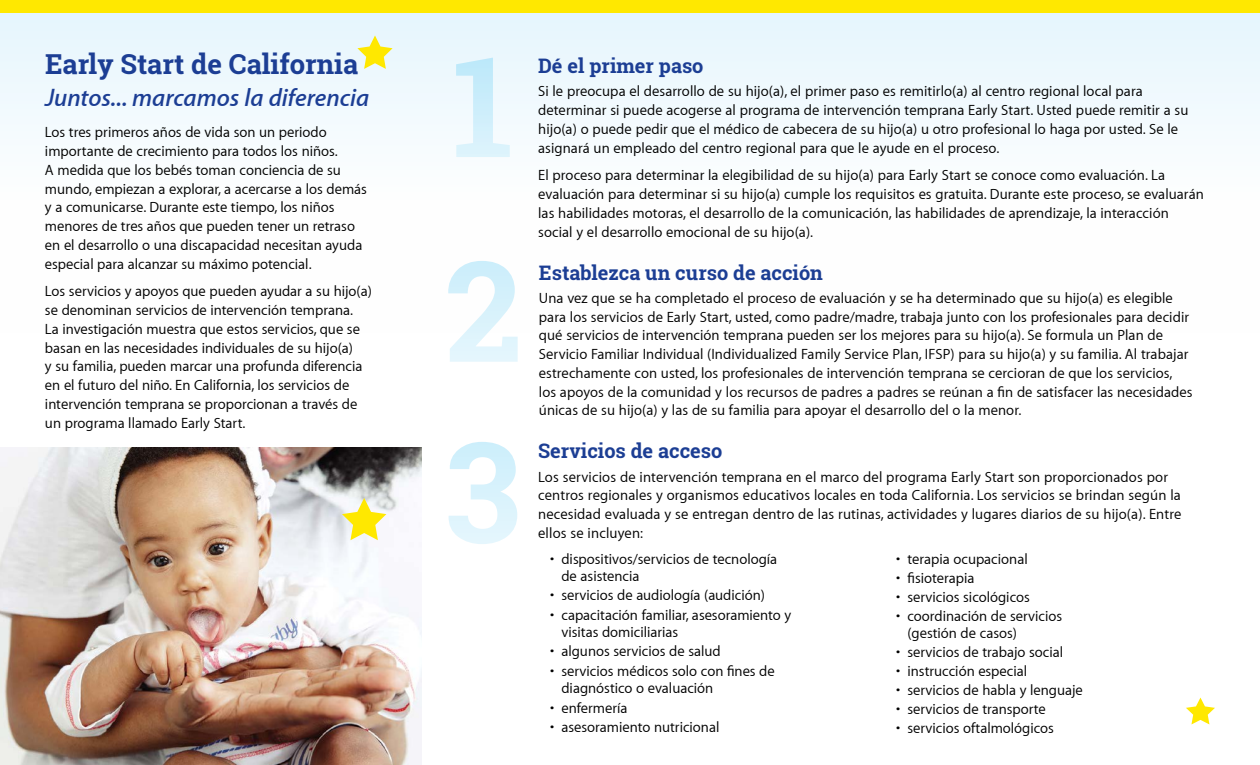
<style>
.page{position:relative;width:1260px;height:765px;background:#fff}
.page>*{position:absolute;margin:0;border:0;box-sizing:border-box;transform-origin:0 0}
.t1{font:700 27.5px "Roboto Slab";color:#1c3e94}
.t2{font:italic 600 25px "Myriad Apple";color:#1c3e94}
.t3{font:700 20px "Roboto Slab";color:#1c3e94}
.t4{font:15px/18.8px "Myriad Apple Text";color:#000}
</style>
<div class="page">
<div style="left:0;top:0;width:1260px;height:333px;background:linear-gradient(to bottom,#e8f6fd,#fffffe)"></div>
<div style="left:0;top:0;width:1260px;height:13px;background:#ffe800"></div>
<svg style="left:456px;top:58px;width:54px;height:99px"></svg>
<svg style="left:448px;top:261px;width:70px;height:101px"></svg>
<svg style="left:448px;top:442px;width:69px;height:102px"></svg>
<svg style="left:1186px;top:698px;width:29px;height:26px"></svg>
<svg style="left:357px;top:35px;width:36px;height:34px"></svg>
<img style="left:0;top:447px;width:421px;height:318px">
<svg style="left:342px;top:498px;width:44px;height:42px"></svg>
<h2 class="t1" style="left:45px;top:45px;width:315px">Early Start de California</h2>
<h2 class="t2" style="left:45px;top:82px;width:326px">Juntos... marcamos la diferencia</h2>
<p class="t4" style="left:45px;top:123px;width:324px">Los tres primeros años de vida son un periodo importante de crecimiento para todos los niños.<br>A medida que los bebés toman conciencia de su mundo, empiezan a explorar, a acercarse a los demás y a comunicarse. Durante este tiempo, los niños menores de tres años que pueden tener un retraso en el desarrollo o una discapacidad necesitan ayuda especial para alcanzar su máximo potencial.</p>
<p class="t4" style="left:45px;top:282px;width:328px">Los servicios y apoyos que pueden ayudar a su hijo(a) se denominan servicios de intervención temprana.<br>La investigación muestra que estos servicios, que se basan en las necesidades individuales de su hijo(a)<br>y su familia, pueden marcar una profunda diferencia en el futuro del niño. En California, los servicios de intervención temprana se proporcionan a través de un programa llamado Early Start.</p>
<h3 class="t3" style="left:538px;top:52px;width:167px">Dé el primer paso</h3>
<p class="t4" style="left:538px;top:82px;width:652px">Si le preocupa el desarrollo de su hijo(a), el primer paso es remitirlo(a) al centro regional local para determinar si puede acogerse al programa de intervención temprana Early Start. Usted puede remitir a su hijo(a) o puede pedir que el médico de cabecera de su hijo(a) u otro profesional lo haga por usted. Se le asignará un empleado del centro regional para que le ayude en el proceso.</p>
<p class="t4" style="left:538px;top:166px;width:667px">El proceso para determinar la elegibilidad de su hijo(a) para Early Start se conoce como evaluación. La evaluación para determinar si su hijo(a) cumple los requisitos es gratuita. Durante este proceso, se evaluarán las habilidades motoras, el desarrollo de la comunicación, las habilidades de aprendizaje, la interacción social y el desarrollo emocional de su hijo(a).</p>
<h3 class="t3" style="left:539px;top:259px;width:286px">Establezca un curso de acción</h3>
<p class="t4" style="left:539px;top:288px;width:655px">Una vez que se ha completado el proceso de evaluación y se ha determinado que su hijo(a) es elegible para los servicios de Early Start, usted, como padre/madre, trabaja junto con los profesionales para decidir qué servicios de intervención temprana pueden ser los mejores para su hijo(a). Se formula un Plan de Servicio Familiar Individual (Individualized Family Service Plan, IFSP) para su hijo(a) y su familia. Al trabajar estrechamente con usted, los profesionales de intervención temprana se cercioran de que los servicios, los apoyos de la comunidad y los recursos de padres a padres se reúnan a fin de satisfacer las necesidades únicas de su hijo(a) y las de su familia para apoyar el desarrollo del o la menor.</p>
<h3 class="t3" style="left:538px;top:437px;width:186px">Servicios de acceso</h3>
<p class="t4" style="left:538px;top:467px;width:645px">Los servicios de intervención temprana en el marco del programa Early Start son proporcionados por centros regionales y organismos educativos locales en toda California. Los servicios se brindan según la necesidad evaluada y se entregan dentro de las rutinas, actividades y lugares diarios de su hijo(a). Entre ellos se incluyen:</p>
<p class="t4" style="left:561px;top:549px;width:217px;line-height:17.5px;text-indent:-11px">• dispositivos/servicios de tecnología de asistencia</p>
<p class="t4" style="left:550px;top:586px;width:216px">• servicios de audiología (audición)</p>
<p class="t4" style="left:561px;top:606px;width:231px;line-height:17.5px;text-indent:-11px">• capacitación familiar, asesoramiento y visitas domiciliarias</p>
<p class="t4" style="left:550px;top:642px;width:172px">• algunos servicios de salud</p>
<p class="t4" style="left:561px;top:662px;width:215px;line-height:17.5px;text-indent:-11px">• servicios médicos solo con fines de diagnóstico o evaluación</p>
<p class="t4" style="left:550px;top:698px;width:79px">• enfermería</p>
<p class="t4" style="left:550px;top:717px;width:171px">• asesoramiento nutricional</p>
<p class="t4" style="left:896px;top:549px;width:133px">• terapia ocupacional</p>
<p class="t4" style="left:896px;top:568px;width:80px">• fisioterapia</p>
<p class="t4" style="left:896px;top:587px;width:135px">• servicios sicológicos</p>
<p class="t4" style="left:907px;top:607px;width:156px;line-height:17.2px;text-indent:-11px">• coordinación de servicios (gestión de casos)</p>
<p class="t4" style="left:896px;top:642px;width:169px">• servicios de trabajo social</p>
<p class="t4" style="left:896px;top:661px;width:132px">• instrucción especial</p>
<p class="t4" style="left:896px;top:680px;width:188px">• servicios de habla y lenguaje</p>
<p class="t4" style="left:896px;top:699px;width:151px">• servicios de transporte</p>
<p class="t4" style="left:896px;top:718px;width:159px">• servicios oftalmológicos</p>
</div>
